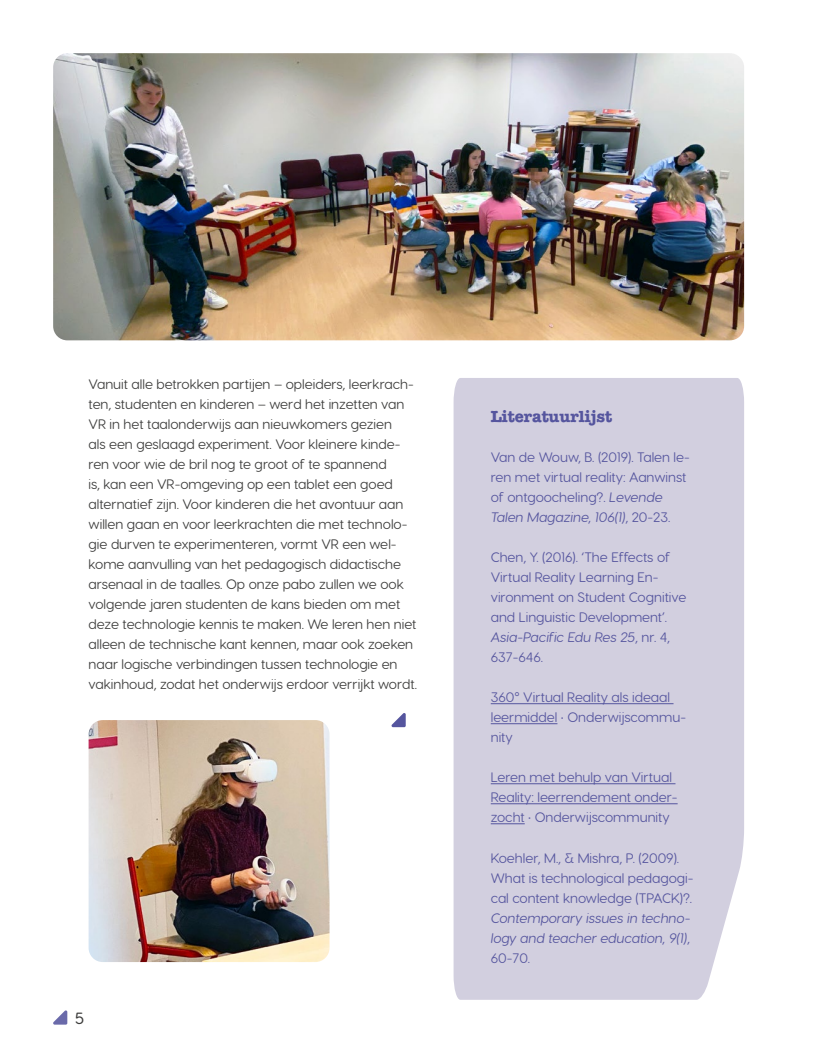
<style>
.page{position:relative;width:815px;height:1053px;background:#fff}
.page>*{position:absolute;margin:0;border:0;box-sizing:border-box;transform-origin:0 0}
.t1{font:700 16.25px "American Typewriter ITC Pro";color:#55559e}
.t2{font:500 16.25px "Visby Round CF";color:#3c3c3b}
.t3{font:13.75px/20px "Visby Round CF";color:#3c3c3b}
.t4{font:13.75px/20px "Visby Round CF";color:#55559e}
.t5{font:italic 13.75px/20px "Visby Round CF";color:#55559e;text-align:justify}
.s1{font-style:italic}
.s2{font-style:normal}
</style>
<div class="page">
<img style="left:53px;top:53px;width:691px;height:287px">
<img style="left:89px;top:720px;width:241px;height:241px">
<div style="left:454px;top:378px;width:290px;height:621px;background:#d2cfdf"></div>
<hr style="left:491px;top:703px;width:182px;height:1px;background:#55559e">
<hr style="left:491px;top:723px;width:66px;height:1px;background:#55559e">
<hr style="left:491px;top:783px;width:184px;height:1px;background:#55559e">
<hr style="left:491px;top:803px;width:187px;height:1px;background:#55559e">
<hr style="left:491px;top:823px;width:34px;height:1px;background:#55559e">
<svg style="left:391px;top:713px;width:15px;height:14px"></svg>
<svg style="left:53px;top:1010px;width:14px;height:14px"></svg>
<p class="t3" style="left:89px;top:374px;width:330px">Vanuit alle betrokken partijen – opleiders, leerkrach&shy;ten, studenten en kinderen – werd het inzetten van VR in het taalonderwijs aan nieuwkomers gezien<br>als een geslaagd experiment. Voor kleinere kinde&shy;ren voor wie de bril nog te groot of te spannend<br>is, kan een VR-omgeving op een tablet een goed alternatief zijn. Voor kinderen die het avontuur aan willen gaan en voor leerkrachten die met technolo&shy;gie durven te experimenteren, vormt VR een wel&shy;kome aanvulling van het pedagogisch didactische arsenaal in de taalles. Op onze pabo zullen we ook volgende jaren studenten de kans bieden om met deze technologie kennis te maken. We leren hen niet alleen de technische kant kennen, maar ook zoeken naar logische verbindingen tussen technologie en vakinhoud, zodat het onderwijs erdoor verrijkt wordt.</p>
<p class="t2" style="left:75px;top:1008px;width:11px">5</p>
<p class="t1" style="left:491px;top:406px;width:123px">Literatuurlijst</p>
<p class="t4" style="left:491px;top:447px;width:201px">Van de Wouw, B. (2019). Talen le&shy;ren met virtual reality: Aanwinst of ontgoocheling?. <span class="s1">Levende<br>Talen Magazine, 106(1)</span>, 20-23.</p>
<p class="t4" style="left:491px;top:547px;width:197px">Chen, Y. (2016). ‘The Effects of<br>Virtual Reality Learning En&shy;vironment on Student Cognitive and Linguistic Development’.<br><span class="s1">Asia-Pacific Edu Res 25</span>, nr. 4,<br>637-646.</p>
<p class="t4" style="left:491px;top:687px;width:197px">360° Virtual Reality als ideaal leermiddel • Onderwijscommu&shy;nity</p>
<p class="t4" style="left:491px;top:767px;width:188px">Leren met behulp van Virtual<br>Reality: leerrendement onder&shy;zocht • Onderwijscommunity</p>
<p class="t4" style="left:491px;top:847px;width:204px">Koehler, M., &amp; Mishra, P. (2009).<br>What is technological pedagogi&shy;cal content knowledge (TPACK)?.</p>
<p class="t5" style="left:491px;top:907px;width:201px">Contemporary issues in techno&shy;logy and teacher education, 9(1)<span class="s2">, 60-70.</span></p>
</div>
